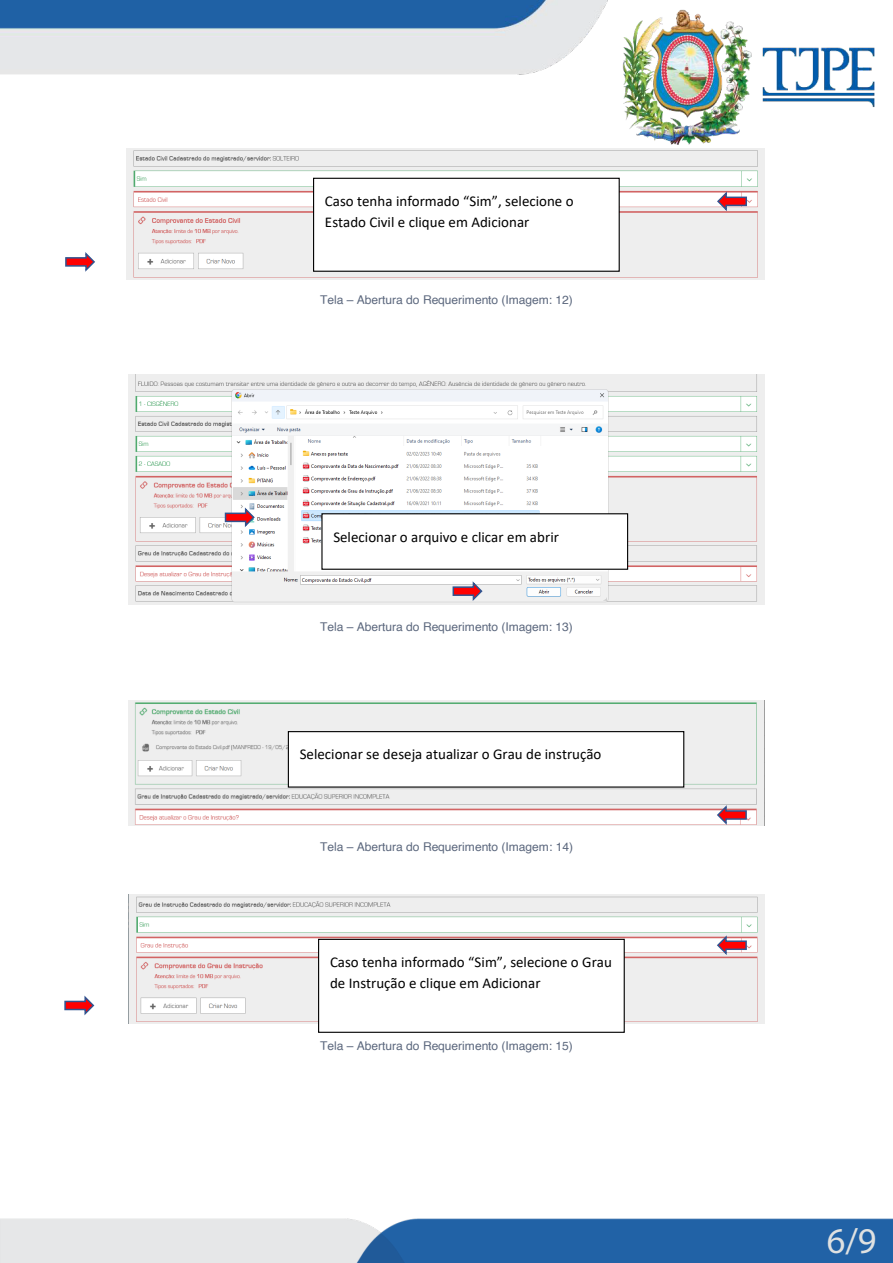
<style>
.page{position:relative;width:893px;height:1263px;background:#fff}
.page>*{position:absolute;margin:0;border:0;box-sizing:border-box;transform-origin:0 0}
.t1{font:36.3px "Myriad Pro";color:#dfe1e1}
.t2{font:15px/20.9px "Calibri";color:#000}
.t3{font:12px "Helvetica";letter-spacing:-.005em;color:#5b677d}
</style>
<div class="page">
<img style="left:0;top:0;width:875px;height:149px">
<img style="left:0;top:1218px;width:893px;height:45px">
<img style="left:127px;top:149px;width:638px;height:130px">
<img style="left:128px;top:374px;width:637px;height:231px">
<img style="left:128px;top:701px;width:637px;height:125px">
<img style="left:128px;top:894px;width:637px;height:130px">
<div style="left:314px;top:178px;width:305px;height:93px;background:#fff"></div>
<div style="left:313px;top:178px;width:307px;height:94px;border:1px solid #000"></div>
<svg style="left:716px;top:190px;width:32px;height:23px"></svg>
<svg style="left:65px;top:252px;width:30px;height:20px"></svg>
<div style="left:322px;top:514px;width:306px;height:55px;background:#fff"></div>
<div style="left:321px;top:513px;width:307px;height:57px;border:1px solid #000"></div>
<svg style="left:452px;top:579px;width:32px;height:24px"></svg>
<div style="left:288px;top:732px;width:396px;height:55px;background:#fff"></div>
<div style="left:288px;top:731px;width:396px;height:57px;border:1px solid #000"></div>
<svg style="left:716px;top:803px;width:32px;height:23px"></svg>
<div style="left:319px;top:939px;width:305px;height:93px;background:#fff"></div>
<div style="left:318px;top:939px;width:307px;height:94px;border:1px solid #000"></div>
<svg style="left:716px;top:933px;width:32px;height:24px"></svg>
<svg style="left:64px;top:995px;width:31px;height:21px"></svg>
<svg style="left:224px;top:506px;width:32px;height:23px"></svg>
<p class="t2" style="left:325px;top:190px;width:250px">Caso tenha informado “Sim”, selecione o<br>Estado Civil e clique em Adicionar</p>
<p class="t3" style="left:320px;top:290px;width:254px">Tela – Abertura do Requerimento (Imagem: 12)</p>
<p class="t2" style="left:333px;top:526px;width:227px">Selecionar o arquivo e clicar em abrir</p>
<p class="t3" style="left:320px;top:617px;width:254px">Tela – Abertura do Requerimento (Imagem: 13)</p>
<p class="t2" style="left:300px;top:744px;width:303px">Selecionar se deseja atualizar o Grau de instrução</p>
<p class="t3" style="left:320px;top:838px;width:254px">Tela – Abertura do Requerimento (Imagem: 14)</p>
<p class="t2" style="left:330px;top:951px;width:283px">Caso tenha informado “Sim”, selecione o Grau de Instrução e clique em Adicionar</p>
<p class="t3" style="left:320px;top:1036px;width:254px">Tela – Abertura do Requerimento (Imagem: 15)</p>
<h1 class="t1" style="left:827px;top:1218px;width:51px">6/9</h1>
</div>
